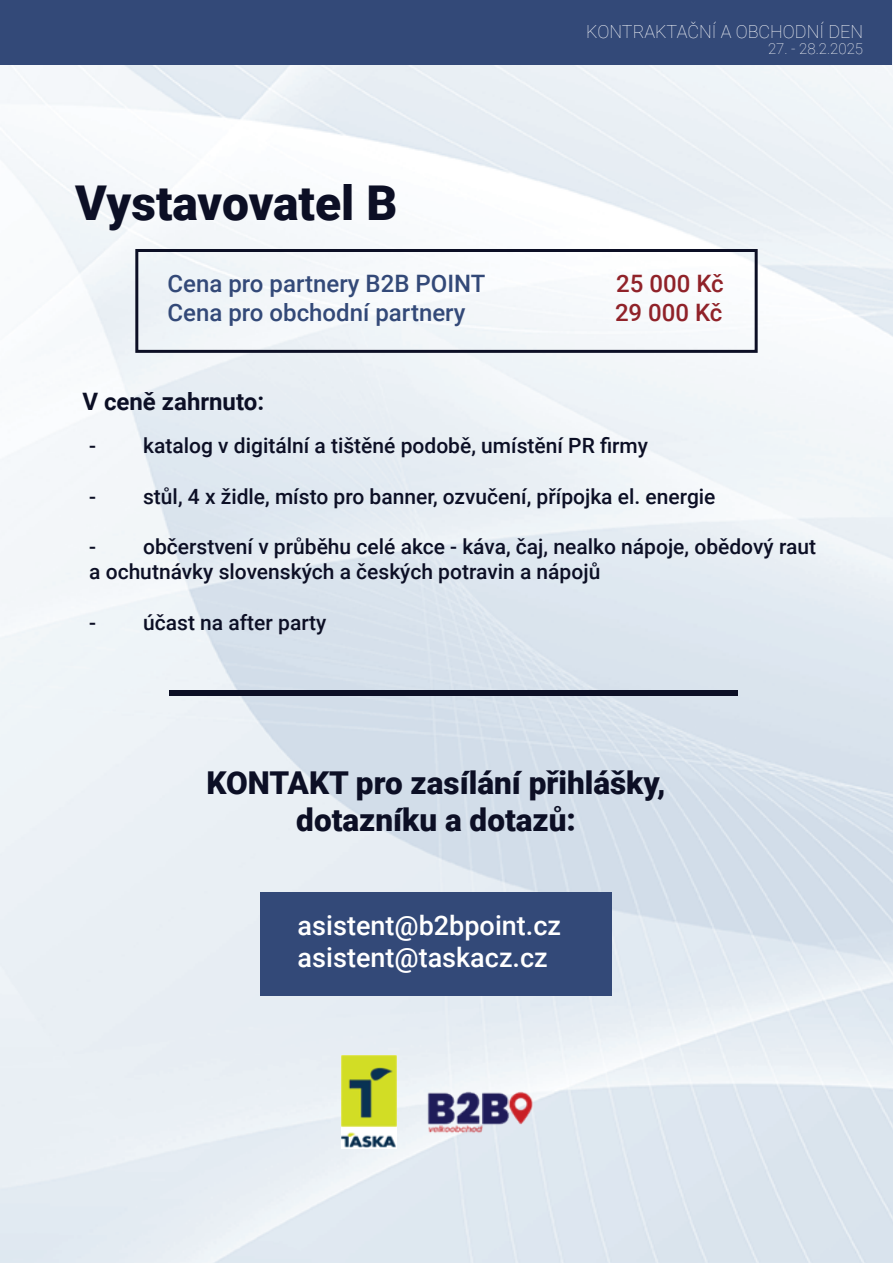
<style>
.page{position:relative;width:893px;height:1263px;background:#fff}
.page>*{position:absolute;margin:0;border:0;box-sizing:border-box;transform-origin:0 0}
.t1{font:900 48px "Roboto";color:#0c0f25}
.t2{font:900 31.5px/37.8px "Roboto";color:#0c0f25;text-align:center}
.t3{font:500 27px/32.4px "Roboto";color:#fff}
.t4{font:500 24px "Roboto";color:#334978}
.t5{font:500 24px "Roboto";color:#902229}
.t6{font:700 24px "Roboto";color:#0c0f25}
.t7{font:500 21px/25.2px "Roboto";color:#0c0f25}
.t8{font:100 18px "Roboto";color:#fff}
.t9{font:100 15px "Roboto";color:#fff}
</style>
<div class="page">
<img style="left:1px;top:52px;width:892px;height:1211px">
<div style="left:1px;top:0;width:891px;height:64px;background:#334978"></div>
<div style="left:135px;top:249px;width:623px;height:104px;border:3px solid #0c0f25"></div>
<div style="left:170px;top:690px;width:568px;height:6px;background:#0c0f25"></div>
<div style="left:260px;top:892px;width:352px;height:104px;background:#334978"></div>
<img style="left:342px;top:1055px;width:54px;height:93px">
<img style="left:424px;top:1088px;width:129px;height:47px">
<h1 class="t1" style="left:75px;top:170px;width:324px">Vystavovatel B</h1>
<p class="t8" style="left:586px;top:19px;width:278px">KONTRAKTAČNÍ A OBCHODNÍ DEN</p>
<p class="t9" style="left:768px;top:38px;width:97px">27. - 28.2.2025</p>
<p class="t4" style="left:168px;top:266px;width:319px">Cena pro partnery B2B POINT</p>
<p class="t5" style="left:616px;top:266px;width:109px">25 000 Kč</p>
<p class="t4" style="left:168px;top:295px;width:299px">Cena pro obchodní partnery</p>
<p class="t5" style="left:615px;top:295px;width:109px">29 000 Kč</p>
<p class="t6" style="left:82px;top:384px;width:183px">V ceně zahrnuto:</p>
<p class="t7" style="left:89px;top:432px;width:560px">- katalog v digitální a tištěné podobě, umístění PR firmy</p>
<p class="t7" style="left:89px;top:483px;width:628px">- stůl, 4 x židle, místo pro banner, ozvučení, přípojka el. energie</p>
<p class="t7" style="left:89px;top:533px;width:728px">- občerstvení v průběhu celé akce - káva, čaj, nealko nápoje, obědový raut a ochutnávky slovenských a českých potravin a nápojů</p>
<p class="t7" style="left:89px;top:609px;width:239px">- účast na after party</p>
<h2 class="t2" style="left:206px;top:762px;width:461px">KONTAKT pro zasílání přihlášky, dotazníku a dotazů:</h2>
<p class="t3" style="left:298px;top:908px;width:265px">asistent@b2bpoint.cz asistent@taskacz.cz</p>
</div>
